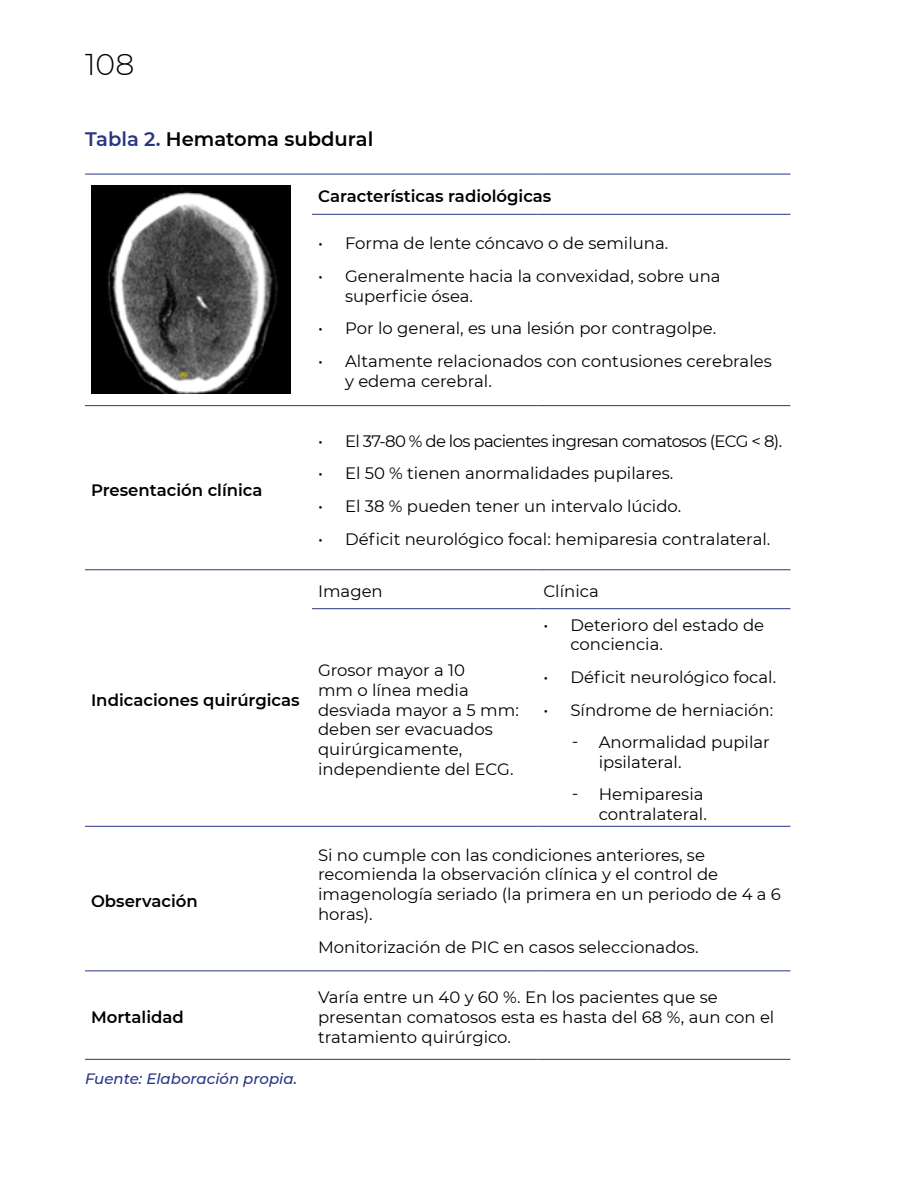
<style>
.page{position:relative;width:918px;height:1188px;background:#fff}
.page>*{position:absolute;margin:0;border:0;box-sizing:border-box;transform-origin:0 0}
.t1{font:300 30px "Montserrat";color:#000}
.t2{font:600 19.5px "Montserrat";color:#000}
.t3{font:16.5px/19.8px "Montserrat";color:#000}
.t4{font:600 16.5px "Montserrat";color:#000}
.t5{font:16.5px "Montserrat";letter-spacing:-.04em;color:#000}
.t6{font:italic 500 15px "Montserrat";color:#283583}
.s1{color:#283583}
</style>
<div class="page">
<hr style="left:85px;top:174px;width:227px;height:1px;background:#283583">
<hr style="left:312px;top:174px;width:225px;height:1px;background:#283583">
<hr style="left:537px;top:174px;width:253px;height:1px;background:#283583">
<hr style="left:312px;top:214px;width:225px;height:1px;background:#283583">
<hr style="left:537px;top:214px;width:253px;height:1px;background:#283583">
<hr style="left:85px;top:405px;width:227px;height:1px;background:#283583">
<hr style="left:312px;top:405px;width:225px;height:1px;background:#283583">
<hr style="left:537px;top:405px;width:253px;height:1px;background:#283583">
<hr style="left:85px;top:569px;width:227px;height:1px;background:#283583">
<hr style="left:312px;top:569px;width:225px;height:1px;background:#283583">
<hr style="left:537px;top:569px;width:253px;height:1px;background:#283583">
<hr style="left:312px;top:608px;width:225px;height:1px;background:#283583">
<hr style="left:537px;top:608px;width:253px;height:1px;background:#283583">
<hr style="left:85px;top:826px;width:227px;height:1px;background:#283583">
<hr style="left:312px;top:826px;width:225px;height:1px;background:#283583">
<hr style="left:537px;top:826px;width:253px;height:1px;background:#283583">
<hr style="left:85px;top:970px;width:227px;height:1px;background:#283583">
<hr style="left:312px;top:970px;width:225px;height:1px;background:#283583">
<hr style="left:537px;top:970px;width:253px;height:1px;background:#283583">
<hr style="left:85px;top:1059px;width:227px;height:1px;background:#283583">
<hr style="left:312px;top:1059px;width:225px;height:1px;background:#283583">
<hr style="left:537px;top:1059px;width:253px;height:1px;background:#283583">
<img style="left:91px;top:186px;width:200px;height:208px">
<h1 class="t1" style="left:85px;top:44px;width:51px">108</h1>
<p class="t2" style="left:85px;top:126px;width:290px"><span class="s1">Tabla 2.</span> Hematoma subdural</p>
<p class="t4" style="left:91px;top:478px;width:173px">Presentación clínica</p>
<p class="t4" style="left:91px;top:688px;width:210px">Indicaciones quirúrgicas</p>
<p class="t4" style="left:91px;top:889px;width:108px">Observación</p>
<p class="t4" style="left:91px;top:1006px;width:94px">Mortalidad</p>
<p class="t6" style="left:85px;top:1069px;width:214px">Fuente: Elaboración propia.</p>
<p class="t4" style="left:318px;top:185px;width:235px">Características radiológicas</p>
<p class="t3" style="left:318px;top:233px;width:352px">• Forma de lente cóncavo o de semiluna.</p>
<p class="t3" style="left:345px;top:266px;width:377px;text-indent:-27px">• Generalmente hacia la convexidad, sobre una superficie ósea.</p>
<p class="t3" style="left:318px;top:318px;width:400px">• Por lo general, es una lesión por contragolpe.</p>
<p class="t3" style="left:345px;top:350px;width:428px;text-indent:-27px">• Altamente relacionados con contusiones cerebrales y edema cerebral.</p>
<p class="t5" style="left:318px;top:430px;width:466px">• El 37-80 % de los pacientes ingresan comatosos (ECG &lt; 8).</p>
<p class="t3" style="left:318px;top:463px;width:357px">• El 50 % tienen anormalidades pupilares.</p>
<p class="t3" style="left:318px;top:496px;width:365px">• El 38 % pueden tener un intervalo lúcido.</p>
<p class="t3" style="left:318px;top:528px;width:454px">• Déficit neurológico focal: hemiparesia contralateral.</p>
<p class="t3" style="left:318px;top:581px;width:66px">Imagen</p>
<p class="t3" style="left:543px;top:581px;width:57px">Clínica</p>
<p class="t3" style="left:318px;top:660px;width:202px">Grosor mayor a 10<br>mm o línea media desviada mayor a 5 mm: deben ser evacuados quirúrgicamente, independiente del ECG.</p>
<p class="t3" style="left:570px;top:614px;width:195px;text-indent:-27px">• Deterioro del estado de conciencia.</p>
<p class="t3" style="left:543px;top:667px;width:234px">• Déficit neurológico focal.</p>
<p class="t3" style="left:543px;top:693px;width:231px;line-height:32.5px;text-align:right">• Síndrome de herniación: ّ Anormalidad pupilar</p>
<p class="t3" style="left:572px;top:745px;width:133px;line-height:32.5px;text-align:center">ipsilateral.<br>ّ Hemiparesia</p>
<p class="t3" style="left:599px;top:804px;width:110px">contralateral.</p>
<p class="t3" style="left:318px;top:844px;width:464px">Si no cumple con las condiciones anteriores, se recomienda la observación clínica y el control de imagenología seriado (la primera en un periodo de 4 a 6 horas).</p>
<p class="t3" style="left:318px;top:936px;width:382px">Monitorización de PIC en casos seleccionados.</p>
<p class="t3" style="left:318px;top:987px;width:458px">Varía entre un 40 y 60 %. En los pacientes que se presentan comatosos esta es hasta del 68 %, aun con el tratamiento quirúrgico.</p>
</div>
